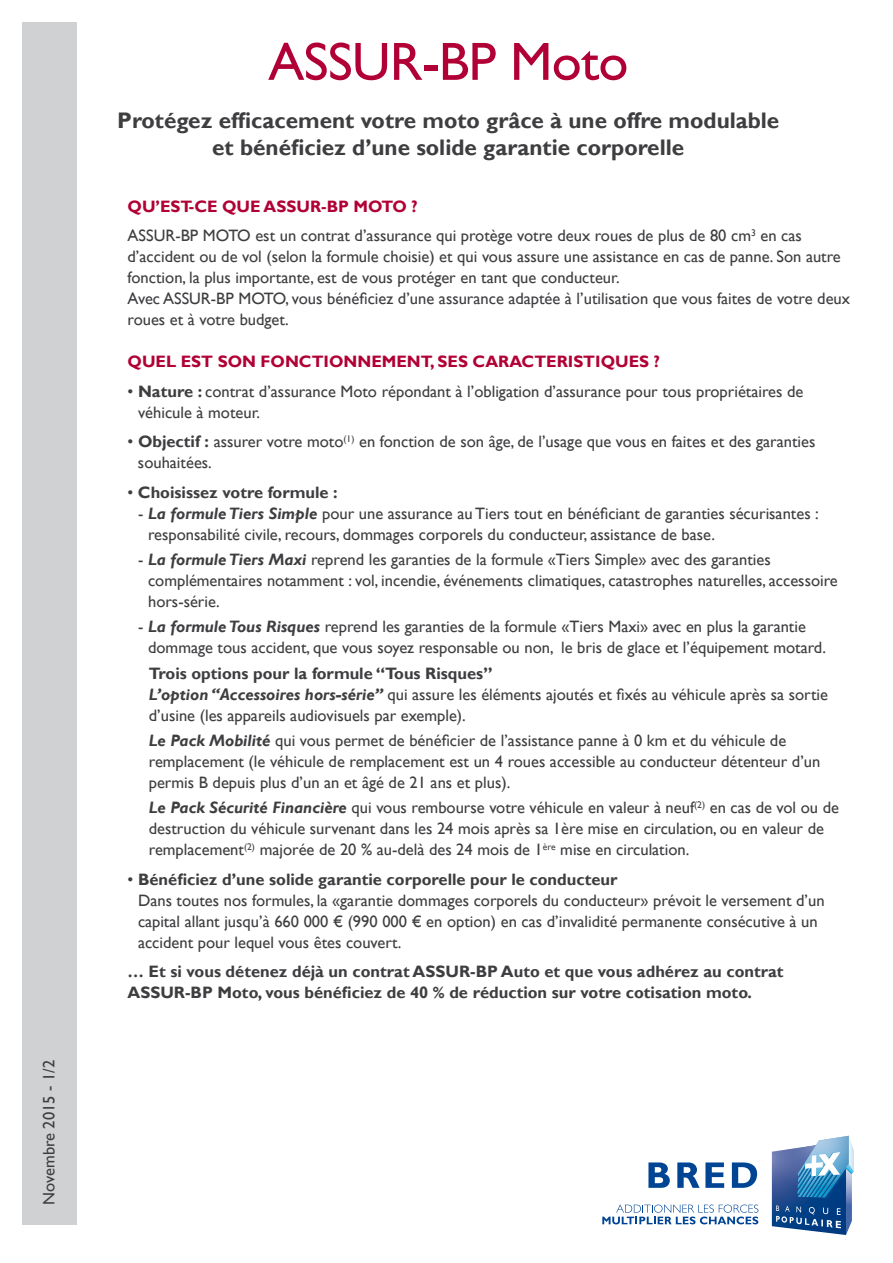
<style>
.page{position:relative;width:893px;height:1263px;background:#fff}
.page>*{position:absolute;margin:0;border:0;box-sizing:border-box;transform-origin:0 0}
.t1{font:54px "Gill Sans";letter-spacing:-.01em;color:#b10035}
.t2{font:700 22.5px/27px "Gill Sans";color:#3e3d40;text-align:center}
.t3{font:16.5px/21px "Gill Sans";color:#3e3d40}
.t4{font:700 16.5px/21px "Gill Sans";color:#3e3d40}
.t5{font:700 16.5px "Gill Sans";color:#b10035}
.s1{font-weight:700;color:#b10035}
.s2{font-weight:700}
.s3{font-weight:400}
.s4{font-weight:700;font-style:italic}
</style>
<div class="page">
<div style="left:22px;top:22px;width:55px;height:1203px;background:#d0d1d2"></div>
<svg style="left:648px;top:1162px;width:22px;height:26px"></svg>
<svg style="left:677px;top:1162px;width:47px;height:26px"></svg>
<svg style="left:732px;top:1162px;width:25px;height:26px"></svg>
<svg style="left:771px;top:1135px;width:83px;height:100px"></svg>
<svg style="left:602px;top:1204px;width:156px;height:20px"></svg>
<p class="t3" style="left:39px;top:1205px;width:146px;rotate:-90deg">Novembre 2015 - 1/2</p>
<h1 class="t1" style="left:268px;top:30px;width:362px">ASSUR-BP Moto</h1>
<h2 class="t2" style="left:117px;top:108px;width:663px">Protégez efficacement votre moto grâce à une offre modulable et bénéficiez d’une solide garantie corporelle</h2>
<p class="t3" style="left:128px;top:192px;width:676px;line-height:29.5px"><span class="s1">QU’EST-CE QUE ASSUR-BP MOTO ?<br></span>ASSUR-BP MOTO est un contrat d’assurance qui protège votre deux roues de plus de 80 cm<sup>3</sup> en cas</p>
<p class="t3" style="left:128px;top:246px;width:724px">d’accident ou de vol (selon la formule choisie) et qui vous assure une assistance en cas de panne. Son autre fonction, la plus importante, est de vous protéger en tant que conducteur.<br>Avec ASSUR-BP MOTO, vous bénéficiez d’une assurance adaptée à l’utilisation que vous faites de votre deux roues et à votre budget.</p>
<p class="t5" style="left:128px;top:352px;width:534px">QUEL EST SON FONCTIONNEMENT, SES CARACTERISTIQUES ?</p>
<p class="t3" style="left:138px;top:381px;width:667px;text-indent:-10px">• <span class="s2">Nature :</span> contrat d’assurance Moto répondant à l’obligation d’assurance pour tous propriétaires de véhicule à moteur.</p>
<p class="t3" style="left:138px;top:431px;width:679px;text-indent:-10px">• <span class="s2">Objectif :</span> assurer votre moto<sup>(1)</sup> en fonction de son âge, de l’usage que vous en faites et des garanties souhaitées.</p>
<p class="t4" style="left:128px;top:482px;width:212px"><span class="s3">•</span> Choisissez votre formule :</p>
<p class="t3" style="left:148px;top:503px;width:672px;text-indent:-10px">- <span class="s4">La formule Tiers Simple</span> pour une assurance au Tiers tout en bénéficiant de garanties sécurisantes : responsabilité civile, recours, dommages corporels du conducteur, assistance de base.</p>
<p class="t3" style="left:148px;top:549px;width:691px;text-indent:-10px">- <span class="s4">La formule Tiers Maxi</span> reprend les garanties de la formule «Tiers Simple» avec des garanties complémentaires notamment : vol, incendie, événements climatiques, catastrophes naturelles, accessoire hors-série.</p>
<p class="t3" style="left:148px;top:616px;width:679px;text-indent:-10px">- <span class="s4">La formule Tous Risques</span> reprend les garanties de la formule «Tiers Maxi» avec en plus la garantie dommage tous accident, que vous soyez responsable ou non, le bris de glace et l’équipement motard.</p>
<p class="t3" style="left:149px;top:663px;width:681px"><span class="s2">Trois options pour la formule “Tous Risques”<br></span><span class="s4">L’option “Accessoires hors-série”</span> qui assure les éléments ajoutés et fixés au véhicule après sa sortie d’usine (les appareils audiovisuels par exemple).</p>
<p class="t3" style="left:149px;top:730px;width:673px"><span class="s4">Le Pack Mobilité</span> qui vous permet de bénéficier de l’assistance panne à 0 km et du véhicule de remplacement (le véhicule de remplacement est un 4 roues accessible au conducteur détenteur d’un permis B depuis plus d’un an et âgé de 21 ans et plus).</p>
<p class="t3" style="left:149px;top:797px;width:692px"><span class="s4">Le Pack Sécurité Financière</span> qui vous rembourse votre véhicule en valeur à neuf<sup>(2)</sup> en cas de vol ou de destruction du véhicule survenant dans les 24 mois après sa 1ère mise en circulation, ou en valeur de remplacement<sup>(2)</sup> majorée de 20 % au-delà des 24 mois de 1<sup>ère</sup> mise en circulation.</p>
<p class="t3" style="left:138px;top:869px;width:688px;text-indent:-10px">• <span class="s2">Bénéficiez d’une solide garantie corporelle pour le conducteur<br></span>Dans toutes nos formules, la «garantie dommages corporels du conducteur» prévoit le versement d’un capital allant jusqu’à 660 000 € (990 000 € en option) en cas d’invalidité permanente consécutive à un accident pour lequel vous êtes couvert.</p>
<p class="t4" style="left:128px;top:961px;width:658px">… Et si vous détenez déjà un contrat ASSUR-BP Auto et que vous adhérez au contrat<br>ASSUR-BP Moto, vous bénéficiez de 40 % de réduction sur votre cotisation moto.</p>
</div>
